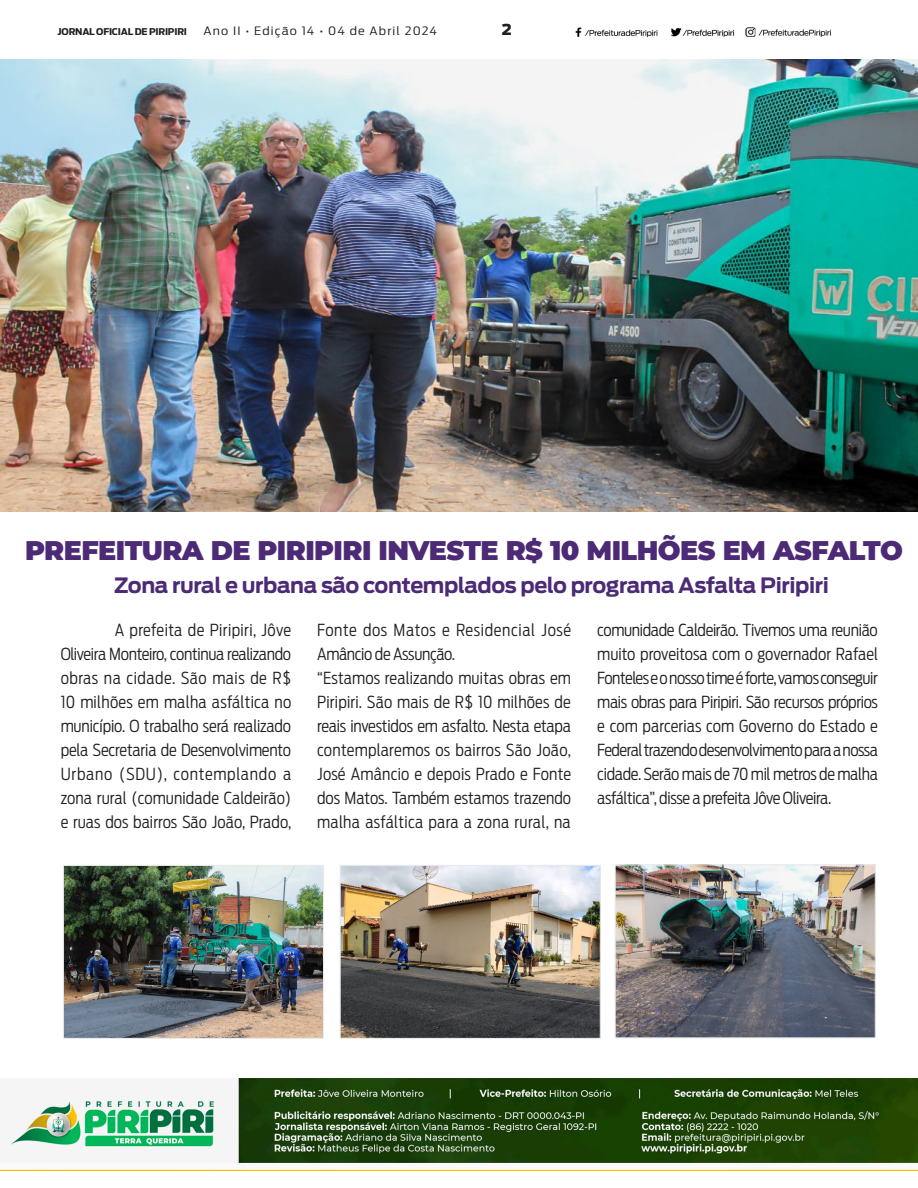
<style>
.page{position:relative;width:918px;height:1188px;background:#fff}
.page>*{position:absolute;margin:0;border:0;box-sizing:border-box;transform-origin:0 0}
.Subtitle__Center{font:900 27px "Montserrat";letter-spacing:-.02em;color:#4c2a75}
.Subtitle__Center-2{font:700 21px "Ford Antenna";letter-spacing:-.02em;color:#4c2a75}
.Body__Left_Justify{font:300 16.5px/24px "Ford Antenna Cond";color:#231f20;text-align:justify}
.Body__Left_Justify-2{font:300 16.5px/24px "Ford Antenna Cond";letter-spacing:.035em;color:#231f20}
.t1{font:900 15px "Ford Antenna";color:#231f20}
.t2{font:300 11.55px "Ford Antenna Cond";letter-spacing:.08em;color:#231f20;scale:1.23 1}
.t3{font:700 9.3px "Ford Antenna Cond";letter-spacing:-.02em;color:#231f20;scale:1.18 1}
</style>
<div class="page">
<img style="left:575px;top:27px;width:256px;height:11px">
<img style="left:0;top:1079px;width:918px;height:92px">
<img style="left:0;top:60px;width:918px;height:451px">
<img style="left:342px;top:867px;width:257px;height:170px">
<div style="left:340px;top:865px;width:261px;height:174px;border:1px solid #e9eaeb"></div>
<img style="left:617px;top:866px;width:257px;height:170px">
<div style="left:615px;top:864px;width:261px;height:174px;border:1px solid #e9eaeb"></div>
<img style="left:65px;top:867px;width:257px;height:170px">
<div style="left:63px;top:865px;width:261px;height:174px;border:1px solid #e9eaeb"></div>
<p class="t3" style="left:58px;top:24px;width:111px">JORNAL OFICIAL DE PIRIPIRI</p>
<p class="t2" style="left:204px;top:21px;width:191px">Ano II • Edição 14 • 04 de Abril 2024</p>
<p class="t1" style="left:502px;top:16px;width:12px">2</p>
<p class="Subtitle__Center" style="left:25px;top:530px;width:879px">PREFEITURA DE PIRIPIRI INVESTE R$ 10 MILHÕES EM ASFALTO</p>
<p class="Subtitle__Center-2" style="left:114px;top:567px;width:716px">Zona rural e urbana são contemplados pelo programa Asfalta Piripiri</p>
<p class="Body__Left_Justify" style="left:61px;top:615px;width:232px;text-indent:54px">A prefeita de Piripiri, Jôve Oliveira Monteiro, continua realizando obras na cidade. São mais de R$ 10 milhões em malha asfáltica no município. O trabalho será realizado pela Secretaria de Desenvolvimento Urbano (SDU), contemplando a zona rural (comunidade Caldeirão) e ruas dos bairros São João, Prado,</p>
<p class="Body__Left_Justify-2" style="left:317px;top:616px;width:255px">Fonte dos Matos e Residencial José<br>Amâncio de Assunção.</p>
<p class="Body__Left_Justify" style="left:317px;top:664px;width:255px">“Estamos realizando muitas obras em Piripiri. São mais de R$ 10 milhões de reais investidos em asfalto. Nesta etapa contemplaremos os bairros São João, José Amâncio e depois Prado e Fonte dos Matos. Também estamos trazendo malha asfáltica para a zona rural, na</p>
<p class="Body__Left_Justify" style="left:597px;top:615px;width:282px">comunidade Caldeirão. Tivemos uma reunião muito proveitosa com o governador Rafael Fonteles e o nosso time é forte, vamos conseguir mais obras para Piripiri. São recursos próprios e com parcerias com Governo do Estado e Federal trazendo desenvolvimento para a nossa cidade. Serão mais de 70 mil metros de malha asfáltica”, disse a prefeita Jôve Oliveira.</p>
</div>
